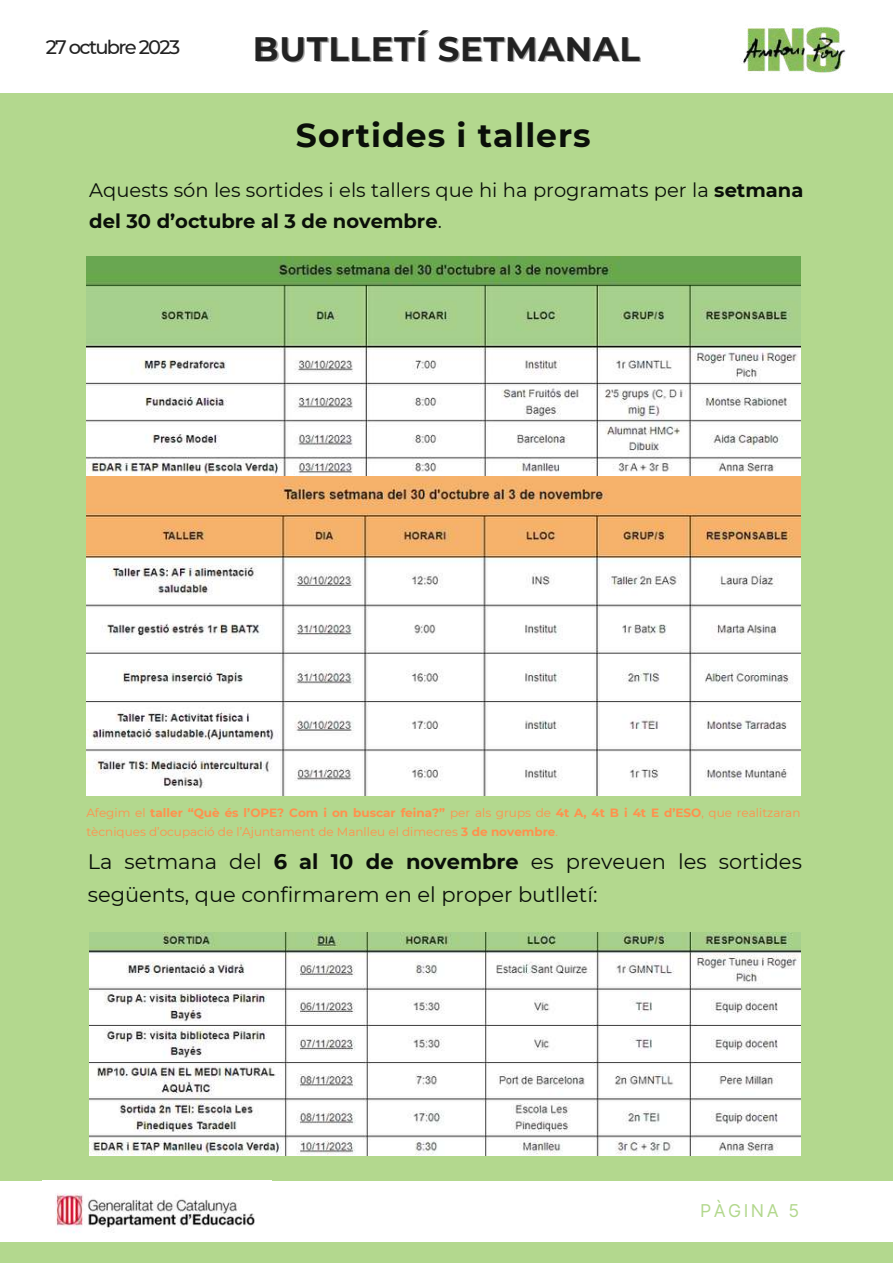
<style>
.page{position:relative;width:893px;height:1264px;background:#fff}
.page>*{position:absolute;margin:0;border:0;box-sizing:border-box;transform-origin:0 0}
.t1{font:700 33.9px "Montserrat";letter-spacing:.02em;color:#222}
.t2{font:700 33px "Montserrat";letter-spacing:.03em;color:#0a0f09}
.t3{font:21px/32.5px "Montserrat";color:#0a0f09}
.t4{font:19.5px/30.3px "Montserrat";color:#0a0f09}
.t5{font:500 19.5px "Montserrat";letter-spacing:-.085em;color:#222}
.t6{font:17.7px "Inter";letter-spacing:.14em;color:#b3d88e}
.t7{font:12px/19px "Montserrat";color:#ff914d}
.s1{font-weight:700}
</style>
<div class="page">
<div style="left:0;top:0;width:892px;height:1262px;background:#b3d88e"></div>
<div style="left:0;top:1180px;width:892px;height:61px;background:#fff"></div>
<img style="left:55px;top:1193px;width:200px;height:40px">
<div style="left:0;top:0;width:892px;height:93px;background:#fff"></div>
<img style="left:743px;top:24px;width:103px;height:49px">
<img style="left:86px;top:256px;width:714px;height:539px">
<img style="left:89px;top:932px;width:711px;height:223px">
<h3 class="t5" style="left:46px;top:36px;width:136px">27 octubre 2023</h3>
<h1 class="t1" style="left:253px;top:28px;width:388px">BUTLLETÍ SETMANAL</h1>
<h2 class="t2" style="left:296px;top:115px;width:296px">Sortides i tallers</h2>
<h3 class="t4" style="left:89px;top:175px;width:715px">Aquests són les sortides i els tallers que hi ha programats per la <span class="s1">setmana del 30 d’octubre al 3 de novembre</span>.</h3>
<p class="t7" style="left:86px;top:802px;width:715px">Afegim el <span class="s1">taller “Què és l’OPE? Com i on buscar feina?”</span> per als grups de <span class="s1">4t A, 4t B i 4t E d’ESO</span>, que realitzaran tècniques d’ocupació de l’Ajuntament de Manlleu el dimecres <span class="s1">3 de novembre</span>.</p>
<h3 class="t3" style="left:88px;top:845px;width:715px">La setmana del <span class="s1">6 al 10 de novembre</span> es preveuen les sortides següents, que confirmarem en el proper butlletí:</h3>
<h3 class="t6" style="left:700px;top:1200px;width:101px">PÀGINA 5</h3>
</div>
